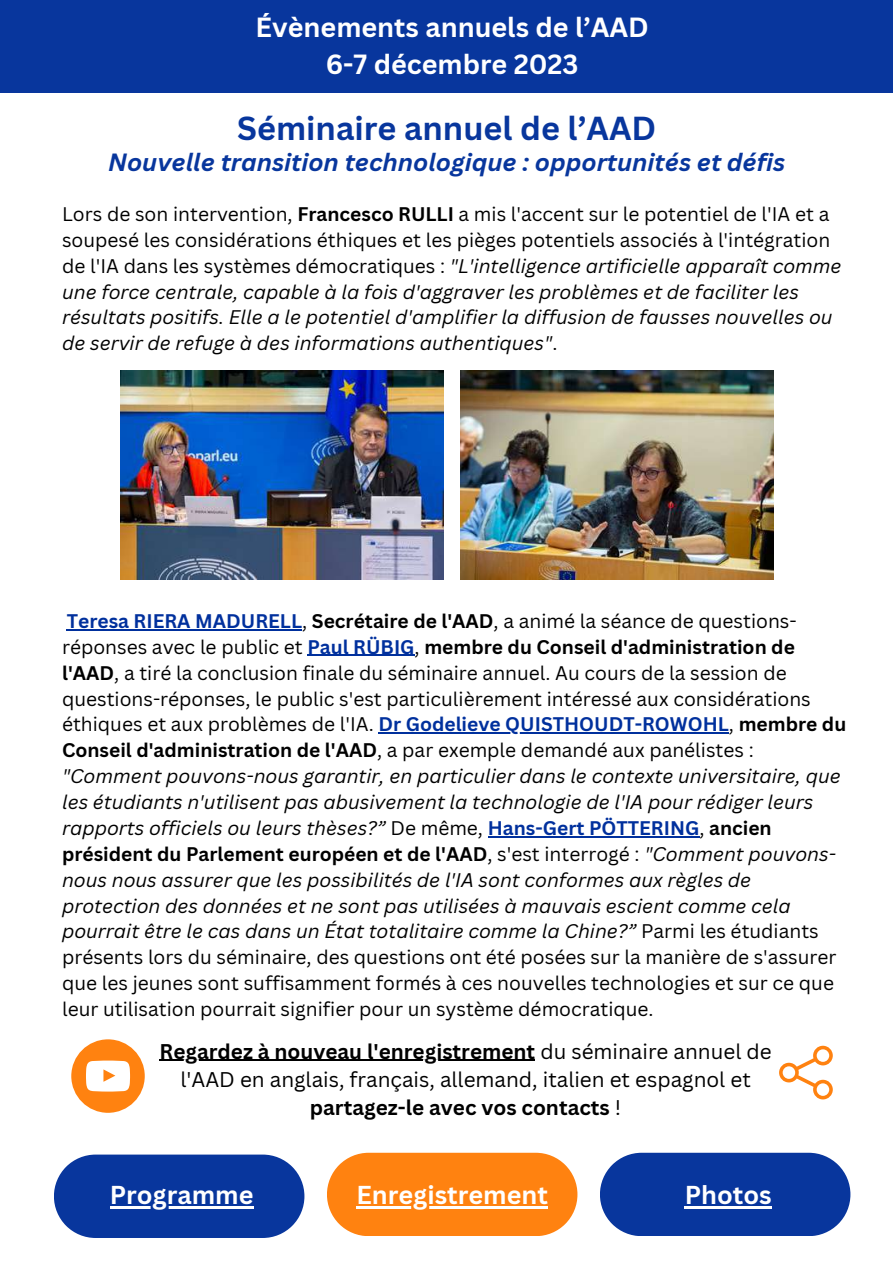
<style>
.page{position:relative;width:893px;height:1264px;background:#fff}
.page>*{position:absolute;margin:0;border:0;box-sizing:border-box;transform-origin:0 0}
.t1{font:700 32.4px "Canva Sans";color:#08369d}
.t2{font:700 27px/37.2px "Canva Sans";color:#fff;text-align:center}
.t3{font:700 25.2px "Canva Sans";color:#fff}
.t4{font:italic 700 24.3px "Canva Sans";color:#08369d}
.t5{font:20.7px/28.2px "Canva Sans";color:#000;text-align:center}
.t6{font:19.2px/25.8px "Canva Sans";color:#000}
.t7{font:italic 19.2px/25.8px "Canva Sans";color:#000}
.s1{font-style:normal}
.s2{font-weight:700;font-style:normal}
.s3{font-weight:700;color:#00309d}
.s4{font-weight:700}
.s5{font-style:italic}
</style>
<div class="page">
<div style="left:0;top:0;width:892px;height:93px;background:#08369d"></div>
<svg style="left:54px;top:1154px;width:250px;height:83px;background:#1c46a5"></svg>
<svg style="left:327px;top:1152px;width:250px;height:84px;background:#ff8d25"></svg>
<svg style="left:600px;top:1152px;width:250px;height:84px;background:#1c46a5"></svg>
<img style="left:120px;top:371px;width:323px;height:208px">
<img style="left:460px;top:371px;width:313px;height:208px">
<svg style="left:779px;top:1045px;width:53px;height:54px"></svg>
<svg style="left:71px;top:1039px;width:73px;height:73px"></svg>
<hr style="left:67px;top:629px;width:235px;height:1px;background:#00309d">
<hr style="left:307px;top:655px;width:107px;height:1px;background:#00309d">
<hr style="left:378px;top:732px;width:350px;height:1px;background:#00309d">
<hr style="left:487px;top:836px;width:212px;height:1px;background:#00309d">
<hr style="left:356px;top:1206px;width:192px;height:2px;background:#fff">
<hr style="left:684px;top:1206px;width:87px;height:2px;background:#fff">
<hr style="left:110px;top:1206px;width:143px;height:2px;background:#fff">
<hr style="left:159px;top:1059px;width:376px;height:1px;background:#000">
<h2 class="t2" style="left:255px;top:8px;width:395px">Évènements annuels de l’AAD<br>6-7 décembre 2023</h2>
<h1 class="t1" style="left:237px;top:106px;width:420px">Séminaire annuel de l’AAD</h1>
<p class="t4" style="left:108px;top:145px;width:678px">Nouvelle transition technologique : opportunités et défis</p>
<p class="t7" style="left:62px;top:200px;width:780px"><span class="s1">Lors de son intervention,</span> <span class="s2">Francesco RULLI</span> <span class="s1">a mis l'accent sur le potentiel de l'IA et a soupesé les considérations éthiques et les pièges potentiels associés à l'intégration de l'IA dans les systèmes démocratiques :</span> "L'intelligence artificielle apparaît comme une force centrale, capable à la fois d'aggraver les problèmes et de faciliter les résultats positifs. Elle a le potentiel d'amplifier la diffusion de fausses nouvelles ou de servir de refuge à des informations authentiques"<span class="s1">.</span></p>
<p class="t6" style="left:62px;top:607px;width:785px"><span class="s3">Teresa RIERA MADURELL</span>, <span class="s4">Secrétaire de l'AAD</span>, a animé la séance de questions&shy;réponses avec le public et <span class="s3">Paul RÜBIG</span>, <span class="s4">membre du Conseil d'administration de l'AAD</span>, a tiré la conclusion finale du séminaire annuel. Au cours de la session de questions-réponses, le public s'est particulièrement intéressé aux considérations éthiques et aux problèmes de l'IA. <span class="s3">Dr Godelieve QUISTHOUDT-ROWOHL</span>, <span class="s4">membre du Conseil d'administration de l'AAD</span>, a par exemple demandé aux panélistes : <span class="s5">"Comment pouvons-nous garantir, en particulier dans le contexte universitaire, que les étudiants n'utilisent pas abusivement la technologie de l'IA pour rédiger leurs rapports officiels ou leurs thèses?”</span> De même, <span class="s3">Hans-Gert PÖTTERING</span>, <span class="s4">ancien président du Parlement européen et de l'AAD</span>, s'est interrogé : <span class="s5">"Comment pouvons&shy;nous nous assurer que les possibilités de l'IA sont conformes aux règles de protection des données et ne sont pas utilisées à mauvais escient comme cela pourrait être le cas dans un État totalitaire comme la Chine?”</span> Parmi les étudiants présents lors du séminaire, des questions ont été posées sur la manière de s'assurer que les jeunes sont suffisamment formés à ces nouvelles technologies et sur ce que leur utilisation pourrait signifier pour un système démocratique.</p>
<p class="t5" style="left:159px;top:1036px;width:613px"><span class="s4">Regardez à nouveau l'enregistrement</span> du séminaire annuel de l'AAD en anglais, français, allemand, italien et espagnol et <span class="s4">partagez-le avec vos contacts</span> !</p>
<h3 class="t3" style="left:110px;top:1177px;width:145px">Programme</h3>
<h3 class="t3" style="left:356px;top:1177px;width:193px">Enregistrement</h3>
<h3 class="t3" style="left:684px;top:1177px;width:88px">Photos</h3>
</div>
